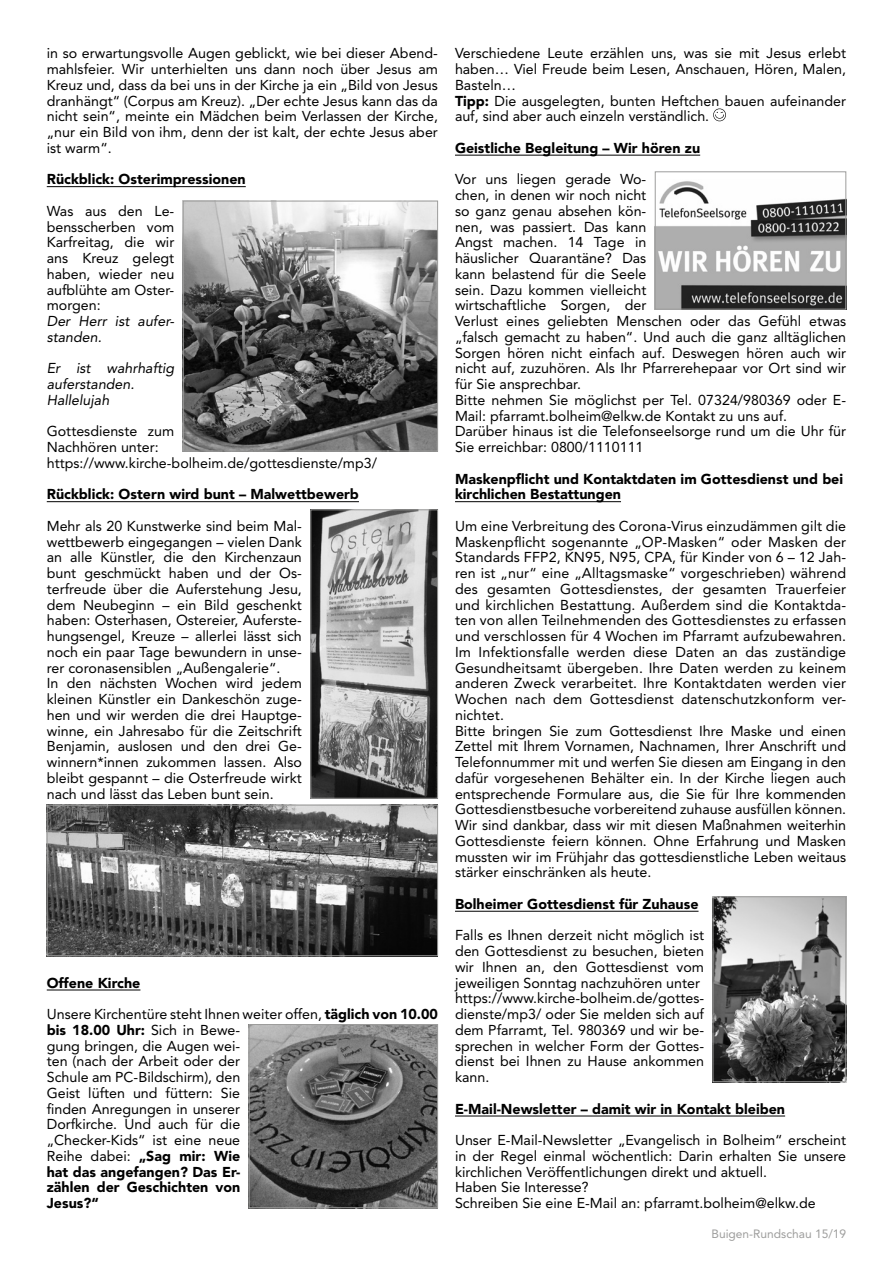
<style>
.page{position:relative;width:893px;height:1263px;background:#fff}
.page>*{position:absolute;margin:0;border:0;box-sizing:border-box;transform-origin:0 0}
.t1{font:14.25px/15.8px "Avenir";color:#000}
.t2{font:900 14.25px/15.8px "Avenir";color:#000}
.t3{font:italic 14.25px/15.8px "Avenir";color:#000}
.t4{font:12px "Avenir";color:#9d9d9c}
.s1{font-weight:900}
</style>
<div class="page">
<hr style="left:47px;top:186px;width:199px;height:1px;background:#000">
<hr style="left:47px;top:501px;width:312px;height:1px;background:#000">
<hr style="left:47px;top:990px;width:93px;height:1px;background:#000">
<hr style="left:455px;top:155px;width:245px;height:1px;background:#000">
<hr style="left:455px;top:501px;width:166px;height:1px;background:#000">
<hr style="left:455px;top:911px;width:243px;height:1px;background:#000">
<hr style="left:455px;top:1116px;width:330px;height:1px;background:#000">
<svg style="left:713px;top:109px;width:13px;height:12px"></svg>
<img style="left:185px;top:203px;width:251px;height:246px">
<div style="left:183px;top:201px;width:255px;height:250px;border:1px solid #9d9d9c"></div>
<img style="left:312px;top:511px;width:124px;height:286px">
<div style="left:310px;top:509px;width:128px;height:290px;border:1px solid #9d9d9c"></div>
<img style="left:49px;top:807px;width:387px;height:147px">
<div style="left:47px;top:805px;width:391px;height:151px;border:1px solid #9d9d9c"></div>
<img style="left:251px;top:1026px;width:185px;height:180px">
<div style="left:249px;top:1024px;width:189px;height:184px;border:1px solid #9d9d9c"></div>
<img style="left:657px;top:181px;width:187px;height:126px">
<div style="left:655px;top:171px;width:191px;height:138px;border:1px solid #9d9d9c"></div>
<img style="left:715px;top:898px;width:129px;height:182px">
<div style="left:713px;top:896px;width:133px;height:186px;border:1px solid #9d9d9c"></div>
<p class="t1" style="left:47px;top:45px;width:393px;text-align:justify">in so erwartungsvolle Augen geblickt, wie bei dieser Abend&shy;mahlsfeier. Wir unterhielten uns dann noch über Jesus am Kreuz und, dass da bei uns in der Kirche ja ein „Bild von Jesus dranhängt“ (Corpus am Kreuz). „Der echte Jesus kann das da nicht sein“, meinte ein Mädchen beim Verlassen der Kirche, „nur ein Bild von ihm, denn der ist kalt, der echte Jesus aber ist warm“.</p>
<p class="t2" style="left:47px;top:171px;width:200px">Rückblick: Osterimpressionen</p>
<p class="t1" style="left:47px;top:203px;width:129px;text-align:justify">Was aus den Le&shy;bensscherben vom Karfreitag, die wir ans Kreuz gelegt haben, wieder neu aufblühte am Oster&shy;morgen:</p>
<p class="t3" style="left:47px;top:313px;width:129px">Der Herr ist aufer&shy;standen.</p>
<p class="t3" style="left:47px;top:360px;width:129px">Er ist wahrhaftig auferstanden.<br>Hallelujah</p>
<p class="t1" style="left:47px;top:423px;width:332px">Gottesdienste zum<br>Nachhören unter: https://www.kirche-bolheim.de/gottesdienste/mp3/</p>
<p class="t2" style="left:47px;top:486px;width:314px">Rückblick: Ostern wird bunt – Malwettbewerb</p>
<p class="t1" style="left:47px;top:518px;width:257px">Mehr als 20 Kunstwerke sind beim Mal&shy;wettbewerb eingegangen – vielen Dank an alle Künstler, die den Kirchenzaun bunt geschmückt haben und der Os&shy;terfreude über die Auferstehung Jesu, dem Neubeginn – ein Bild geschenkt haben: Osterhasen, Ostereier, Auferste&shy;hungsengel, Kreuze – allerlei lässt sich noch ein paar Tage bewundern in unse&shy;rer coronasensiblen „Außengalerie“.<br>In den nächsten Wochen wird jedem kleinen Künstler ein Dankeschön zuge&shy;hen und wir werden die drei Hauptge&shy;winne, ein Jahresabo für die Zeitschrift Benjamin, auslosen und den drei Ge&shy;winnern*innen zukommen lassen. Also bleibt gespannt – die Osterfreude wirkt nach und lässt das Leben bunt sein.</p>
<p class="t2" style="left:47px;top:974px;width:95px">Offene Kirche</p>
<p class="t1" style="left:47px;top:1006px;width:393px">Unsere Kirchentüre steht Ihnen weiter offen, <span class="s1">täglich von 10.00 bis 18.00 Uhr:</span> Sich in Bewe-<br>gung bringen, die Augen wei-<br>ten (nach der Arbeit oder der<br>Schule am PC-Bildschirm), den<br>Geist lüften und füttern: Sie<br>finden Anregungen in unserer<br>Dorfkirche. Und auch für die<br>„Checker-Kids“ ist eine neue<br>Reihe dabei: <span class="s1">„Sag mir: Wie<br>hat das angefangen? Das Er-<br>zählen der Geschichten von<br>Jesus?“</span></p>
<p class="t1" style="left:455px;top:45px;width:393px">Verschiedene Leute erzählen uns, was sie mit Jesus erlebt haben… Viel Freude beim Lesen, Anschauen, Hören, Malen, Basteln…<br><span class="s1">Tipp:</span> Die ausgelegten, bunten Heftchen bauen aufeinander auf, sind aber auch einzeln verständlich.</p>
<p class="t2" style="left:455px;top:140px;width:247px">Geistliche Begleitung – Wir hören zu</p>
<p class="t1" style="left:455px;top:171px;width:393px">Vor uns liegen gerade Wo-<br>chen, in denen wir noch nicht<br>so ganz genau absehen kön-<br>nen, was passiert. Das kann<br>Angst machen. 14 Tage in<br>häuslicher Quarantäne? Das<br>kann belastend für die Seele<br>sein. Dazu kommen vielleicht<br>wirtschaftliche Sorgen, der<br>Verlust eines geliebten Menschen oder das Gefühl etwas „falsch gemacht zu haben“. Und auch die ganz alltäglichen Sorgen hören nicht einfach auf. Deswegen hören auch wir nicht auf, zuzuhören. Als Ihr Pfarrerehepaar vor Ort sind wir für Sie ansprechbar.<br>Bitte nehmen Sie möglichst per Tel. 07324/980369 oder E-Mail: pfarramt.bolheim@elkw.de Kontakt zu uns auf.<br>Darüber hinaus ist die Telefonseelsorge rund um die Uhr für Sie erreichbar: 0800/1110111</p>
<p class="t2" style="left:455px;top:471px;width:390px">Maskenpflicht und Kontaktdaten im Gottesdienst und bei kirchlichen Bestattungen</p>
<p class="t1" style="left:455px;top:518px;width:393px">Um eine Verbreitung des Corona-Virus einzudämmen gilt die Maskenpflicht sogenannte „OP-Masken“ oder Masken der Standards FFP2, KN95, N95, CPA, für Kinder von 6 – 12 Jah&shy;ren ist „nur“ eine „Alltagsmaske“ vorgeschrieben) während des gesamten Gottesdienstes, der gesamten Trauerfeier und kirchlichen Bestattung. Außerdem sind die Kontaktda&shy;ten von allen Teilnehmenden des Gottesdienstes zu erfassen und verschlossen für 4 Wochen im Pfarramt aufzubewahren.<br>Im Infektionsfalle werden diese Daten an das zuständige Gesundheitsamt übergeben. Ihre Daten werden zu keinem anderen Zweck verarbeitet. Ihre Kontaktdaten werden vier Wochen nach dem Gottesdienst datenschutzkonform ver&shy;nichtet.<br>Bitte bringen Sie zum Gottesdienst Ihre Maske und einen Zettel mit Ihrem Vornamen, Nachnamen, Ihrer Anschrift und Telefonnummer mit und werfen Sie diesen am Eingang in den dafür vorgesehenen Behälter ein. In der Kirche liegen auch entsprechende Formulare aus, die Sie für Ihre kommenden Gottesdienstbesuche vorbereitend zuhause ausfüllen können.<br>Wir sind dankbar, dass wir mit diesen Maßnahmen weiterhin Gottesdienste feiern können. Ohne Erfahrung und Masken mussten wir im Frühjahr das gottesdienstliche Leben weitaus stärker einschränken als heute.</p>
<p class="t2" style="left:455px;top:896px;width:245px">Bolheimer Gottesdienst für Zuhause</p>
<p class="t1" style="left:455px;top:927px;width:251px">Falls es Ihnen derzeit nicht möglich ist den Gottesdienst zu besuchen, bieten wir Ihnen an, den Gottesdienst vom jeweiligen Sonntag nachzuhören unter https://www.kirche-bolheim.de/gottes&shy;dienste/mp3/ oder Sie melden sich auf dem Pfarramt, Tel. 980369 und wir be&shy;sprechen in welcher Form der Gottes&shy;dienst bei Ihnen zu Hause ankommen kann.</p>
<p class="t2" style="left:455px;top:1100px;width:332px">E-Mail-Newsletter – damit wir in Kontakt bleiben</p>
<p class="t1" style="left:455px;top:1132px;width:393px">Unser E-Mail-Newsletter „Evangelisch in Bolheim“ erscheint in der Regel einmal wöchentlich: Darin erhalten Sie unsere kirchlichen Veröffentlichungen direkt und aktuell.<br>Haben Sie Interesse?<br>Schreiben Sie eine E-Mail an: pfarramt.bolheim@elkw.de</p>
<p class="t4" style="left:711px;top:1227px;width:136px">Buigen-Rundschau 15/19</p>
</div>
